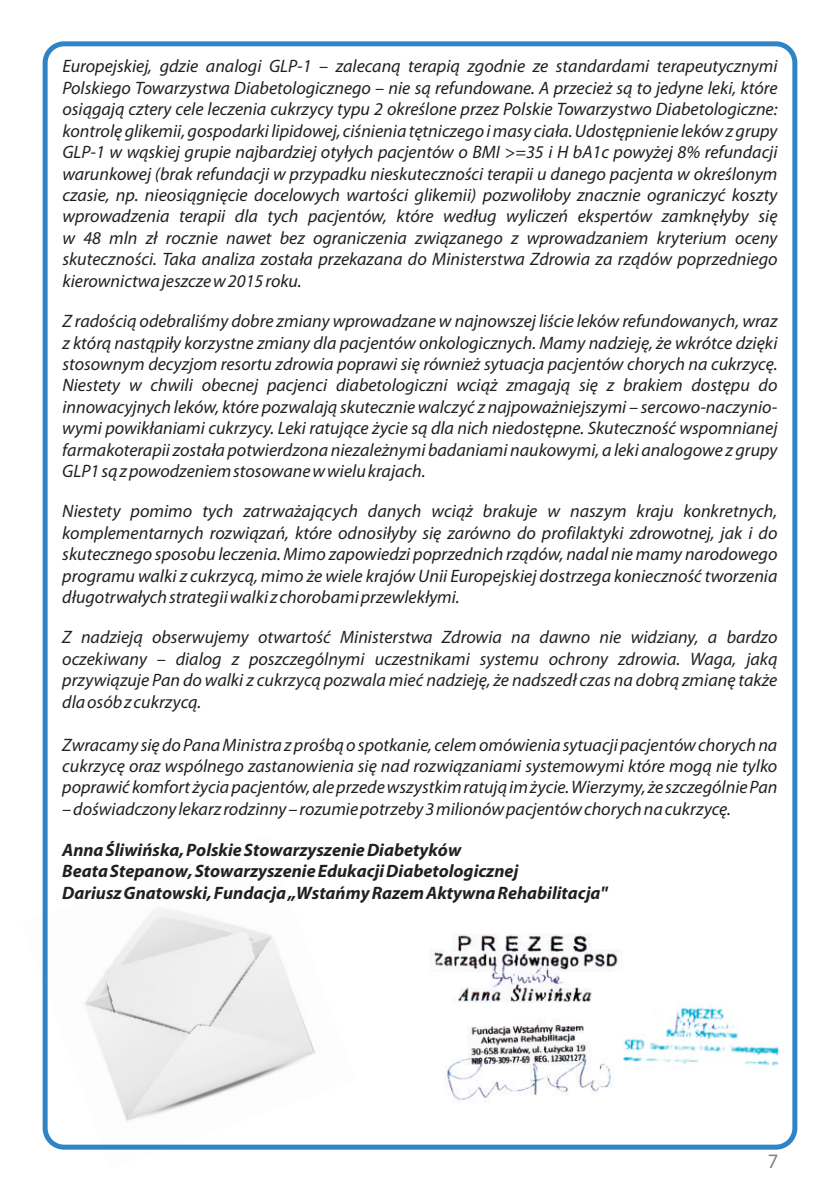
<style>
.page{position:relative;width:840px;height:1191px;background:#fff}
.page>*{position:absolute;margin:0;border:0;box-sizing:border-box;transform-origin:0 0}
.t1{font:20.6px "Myriad Pl";color:#808285}
.t2{font:italic 18px/21.4px "Myriad Pl";color:#231f20;text-align:justify}
.t3{font:italic 700 18px/21.8px "Myriad Pl";color:#231f20}
</style>
<div class="page">
<img style="left:429px;top:919px;width:369px;height:223px">
<img style="left:42px;top:836px;width:312px;height:314px">
<div style="left:43px;top:41px;width:753px;height:1108px;border:5px solid #2f84c6;border-radius:19px"></div>
<p class="t2" style="left:62px;top:57px;width:716px">Europejskiej, gdzie analogi GLP-1 – zalecaną terapią zgodnie ze standardami terapeutycznymi Polskiego Towarzystwa Diabetologicznego – nie są refundowane. A przecież są to jedyne leki, które osiągają cztery cele leczenia cukrzycy typu 2 określone przez Polskie Towarzystwo Diabetologiczne: kontrolę glikemii, gospodarki lipidowej, ciśnienia tętniczego i masy ciała. Udostępnienie leków z grupy GLP-1 w wąskiej grupie najbardziej otyłych pacjentów o BMI &gt;=35 i H bA1c powyżej 8% refundacji warunkowej (brak refundacji w przypadku nieskuteczności terapii u danego pacjenta w określonym czasie, np. nieosiągnięcie docelowych wartości glikemii) pozwoliłoby znacznie ograniczyć koszty wprowadzenia terapii dla tych pacjentów, które według wyliczeń ekspertów zamknęłyby się w 48 mln zł rocznie nawet bez ograniczenia związanego z wprowadzaniem kryterium oceny skuteczności. Taka analiza została przekazana do Ministerstwa Zdrowia za rządów poprzedniego kierownictwa jeszcze w 2015 roku.</p>
<p class="t2" style="left:62px;top:312px;width:716px">Z radością odebraliśmy dobre zmiany wprowadzane w najnowszej liście leków refundowanych, wraz z którą nastąpiły korzystne zmiany dla pacjentów onkologicznych. Mamy nadzieję, że wkrótce dzięki stosownym decyzjom resortu zdrowia poprawi się również sytuacja pacjentów chorych na cukrzycę.<br>Niestety w chwili obecnej pacjenci diabetologiczni wciąż zmagają się z brakiem dostępu do innowacyjnych leków, które pozwalają skutecznie walczyć z najpoważniejszymi – sercowo-naczynio&shy;wymi powikłaniami cukrzycy. Leki ratujące życie są dla nich niedostępne. Skuteczność wspomnianej farmakoterapii została potwierdzona niezależnymi badaniami naukowymi, a leki analogowe z grupy GLP1 są z powodzeniem stosowane w wielu krajach.</p>
<p class="t2" style="left:62px;top:502px;width:716px">Niestety pomimo tych zatrważających danych wciąż brakuje w naszym kraju konkretnych, komplementarnych rozwiązań, które odnosiłyby się zarówno do profilaktyki zdrowotnej, jak i do skutecznego sposobu leczenia. Mimo zapowiedzi poprzednich rządów, nadal nie mamy narodowego programu walki z cukrzycą, mimo że wiele krajów Unii Europejskiej dostrzega konieczność tworzenia długotrwałych strategii walki z chorobami przewlekłymi.</p>
<p class="t2" style="left:62px;top:628px;width:716px">Z nadzieją obserwujemy otwartość Ministerstwa Zdrowia na dawno nie widziany, a bardzo oczekiwany – dialog z poszczególnymi uczestnikami systemu ochrony zdrowia. Waga, jaką przywiązuje Pan do walki z cukrzycą pozwala mieć nadzieję, że nadszedł czas na dobrą zmianę także dla osób z cukrzycą.</p>
<p class="t2" style="left:62px;top:735px;width:716px">Zwracamy się do Pana Ministra z prośbą o spotkanie, celem omówienia sytuacji pacjentów chorych na cukrzycę oraz wspólnego zastanowienia się nad rozwiązaniami systemowymi które mogą nie tylko poprawić komfort życia pacjentów, ale przede wszystkim ratują im życie. Wierzymy, że szczególnie Pan</p>
<p class="t2" style="left:62px;top:799px;width:670px">– doświadczony lekarz rodzinny – rozumie potrzeby 3 milionów pacjentów chorych na cukrzycę.</p>
<p class="t3" style="left:62px;top:840px;width:546px">Anna Śliwińska, Polskie Stowarzyszenie Diabetyków<br>Beata Stepanow, Stowarzyszenie Edukacji Diabetologicznej<br>Dariusz Gnatowski, Fundacja „Wstańmy Razem Aktywna Rehabilitacja"</p>
<p class="t1" style="left:767px;top:1152px;width:12px">7</p>
</div>
